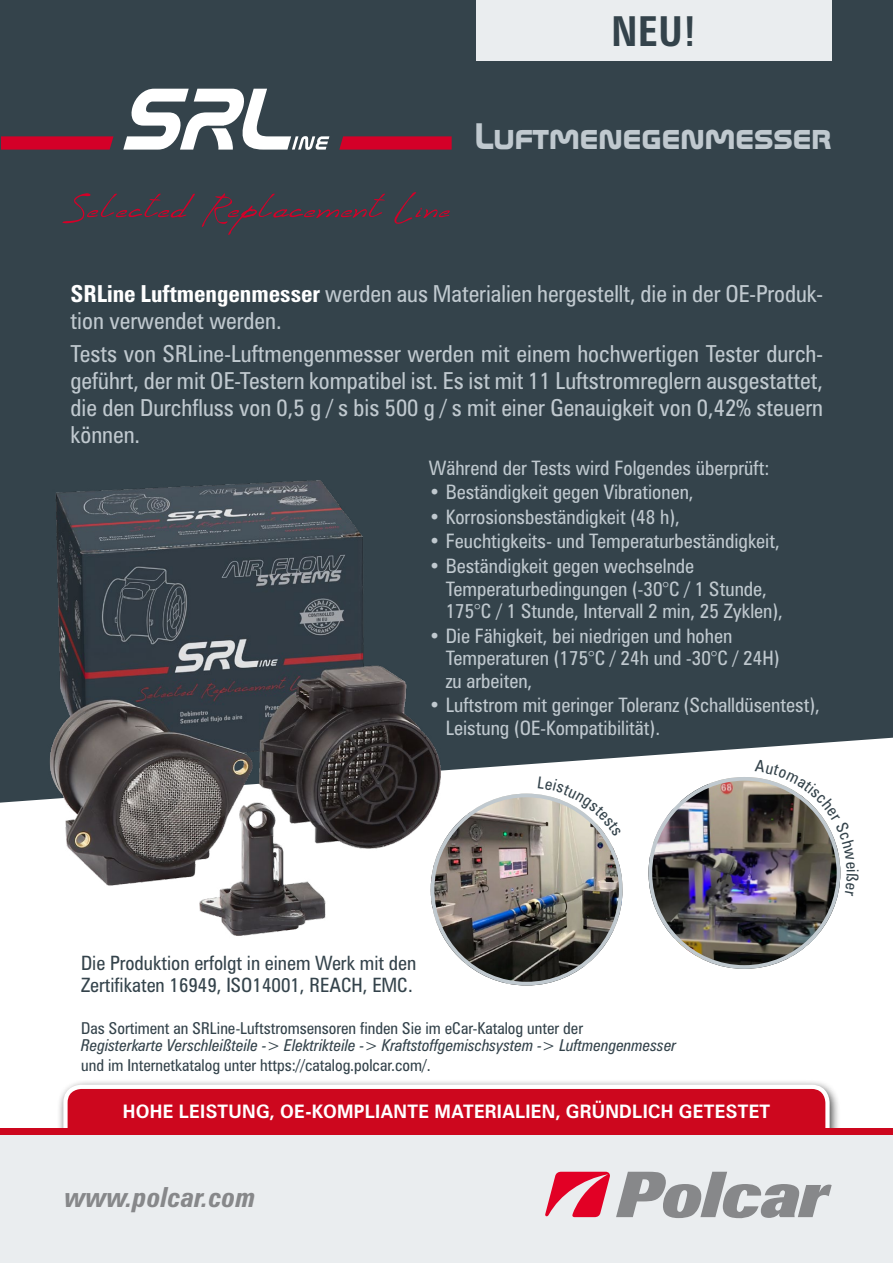
<style>
.page{position:relative;width:893px;height:1263px;background:#fff}
.page>*{position:absolute;margin:0;border:0;box-sizing:border-box;transform-origin:0 0}
.t1{font:700 37.65px "Zurich Cn PL";color:#34434b;scale:.95 1}
.t2{font:italic 700 25.2px "Zurich Cn PL";color:#87888a}
.t3{font:21.3px/27px "Zurich Cn PL";color:#c0c9cf}
.t4{font:19.05px "Space Bd PL";color:#c0c9cf}
.t5{font:18.15px/22.5px "Zurich Cn PL";color:#c0c9cf}
.t6{font:18px/21.6px "Zurich Cn PL";color:#34434b}
.t7{font:700 16.95px "Zurich PL";letter-spacing:.02em;color:#fff;scale:.95 1}
.t8{font:15px "Zurich Cn PL";color:#34434b}
.t9{font:italic 15px "Zurich Cn PL";color:#34434b}
.s1{font-weight:700;color:#fff}
</style>
<div class="page">
<div style="left:0;top:0;width:893px;height:1260px;background:#34434b"></div>
<div style="left:0;top:737px;width:893px;height:392px;background:#fff"></div>
<div style="left:56px;top:1079px;width:785px;height:182px;background:#000;opacity:.75"></div>
<div style="left:65px;top:1087px;width:762px;height:159px;background:#cd071e;border-radius:16px"></div>
<div style="left:63px;top:1085px;width:767px;height:163px;border:4px solid #fff;border-radius:16px"></div>
<div style="left:0;top:1132px;width:893px;height:131px;background:#eaedef"></div>
<div style="left:0;top:1129px;width:893px;height:6px;background:#cd071e"></div>
<svg style="left:616px;top:1172px;width:216px;height:46px"></svg>
<svg style="left:545px;top:1172px;width:65px;height:45px"></svg>
<svg style="left:1px;top:136px;width:112px;height:14px;background:#c8042a"></svg>
<svg style="left:339px;top:136px;width:113px;height:14px;background:#c7052a"></svg>
<svg style="left:123px;top:89px;width:206px;height:61px"></svg>
<svg style="left:394px;top:192px;width:56px;height:32px"></svg>
<svg style="left:62px;top:193px;width:133px;height:30px"></svg>
<svg style="left:201px;top:193px;width:184px;height:42px"></svg>
<div style="left:476px;top:0;width:356px;height:61px;background:#eaedef"></div>
<img style="left:45px;top:480px;width:402px;height:461px">
<img style="left:648px;top:777px;width:192px;height:192px;border-radius:96px">
<img style="left:431px;top:794px;width:192px;height:191px;border-radius:96px">
<div style="left:431px;top:794px;width:192px;height:191px;border:4px solid #c0c9cf;border-radius:50%"></div>
<svg style="left:755px;top:759px;width:104px;height:137px;background:#a8a4a3"></svg>
<svg style="left:538px;top:776px;width:83px;height:61px;background:#ebeae5"></svg>
<h1 class="t1" style="left:612px;top:7px;width:91px">NEU!</h1>
<p class="t4" style="left:475px;top:132px;width:358px">Luftmenegenmesser</p>
<p class="t3" style="left:71px;top:280px;width:754px"><span class="s1">SRLine Luftmengenmesser</span> werden aus Materialien hergestellt, die in der OE-Produk&shy;tion verwendet werden.</p>
<p class="t3" style="left:71px;top:340px;width:754px;text-align:justify">Tests von SRLine-Luftmengenmesser werden mit einem hochwertigen Tester durch&shy;geführt, der mit OE-Testern kompatibel ist. Es ist mit 11 Luftstromreglern ausgestattet, die den Durchfluss von 0,5 g / s bis 500 g / s mit einer Genauigkeit von 0,42% steuern können.</p>
<p class="t5" style="left:429px;top:456px;width:342px">Während der Tests wird Folgendes überprüft:</p>
<p class="t5" style="left:429px;top:481px;width:267px">• Beständigkeit gegen Vibrationen,</p>
<p class="t5" style="left:429px;top:505px;width:253px">• Korrosionsbeständigkeit (48 h),</p>
<p class="t5" style="left:429px;top:530px;width:353px">• Feuchtigkeits- und Temperaturbeständigkeit,</p>
<p class="t5" style="left:446px;top:554px;width:339px;text-indent:-17px">• Beständigkeit gegen wechselnde<br>Temperaturbedingungen (-30°C / 1 Stunde,<br>175°C / 1 Stunde, Intervall 2 min, 25 Zyklen),</p>
<p class="t5" style="left:446px;top:624px;width:335px;text-indent:-17px">• Die Fähigkeit, bei niedrigen und hohen<br>Temperaturen (175°C / 24h und -30°C / 24H) zu arbeiten,</p>
<p class="t5" style="left:446px;top:694px;width:376px;text-indent:-17px">• Luftstrom mit geringer Toleranz (Schalldüsentest),<br>Leistung (OE-Kompatibilität).</p>
<p class="t6" style="left:81px;top:952px;width:337px">Die Produktion erfolgt in einem Werk mit den<br>Zertifikaten 16949, ISO14001, REACH, EMC.</p>
<p class="t8" style="left:81px;top:1018px;width:503px">Das Sortiment an SRLine-Luftstromsensoren finden Sie im eCar-Katalog unter der</p>
<p class="t9" style="left:81px;top:1035px;width:597px">Registerkarte Verschleißteile -&gt; Elektrikteile -&gt; Kraftstoffgemischsystem -&gt; Luftmengenmesser</p>
<p class="t8" style="left:81px;top:1055px;width:351px">und im Internetkatalog unter https://catalog.polcar.com/.</p>
<p class="t7" style="left:123px;top:1100px;width:683px">HOHE LEISTUNG, OE-KOMPLIANTE MATERIALIEN, GRÜNDLICH GETESTET</p>
<h2 class="t2" style="left:65px;top:1180px;width:192px">www.polcar.com</h2>
</div>
